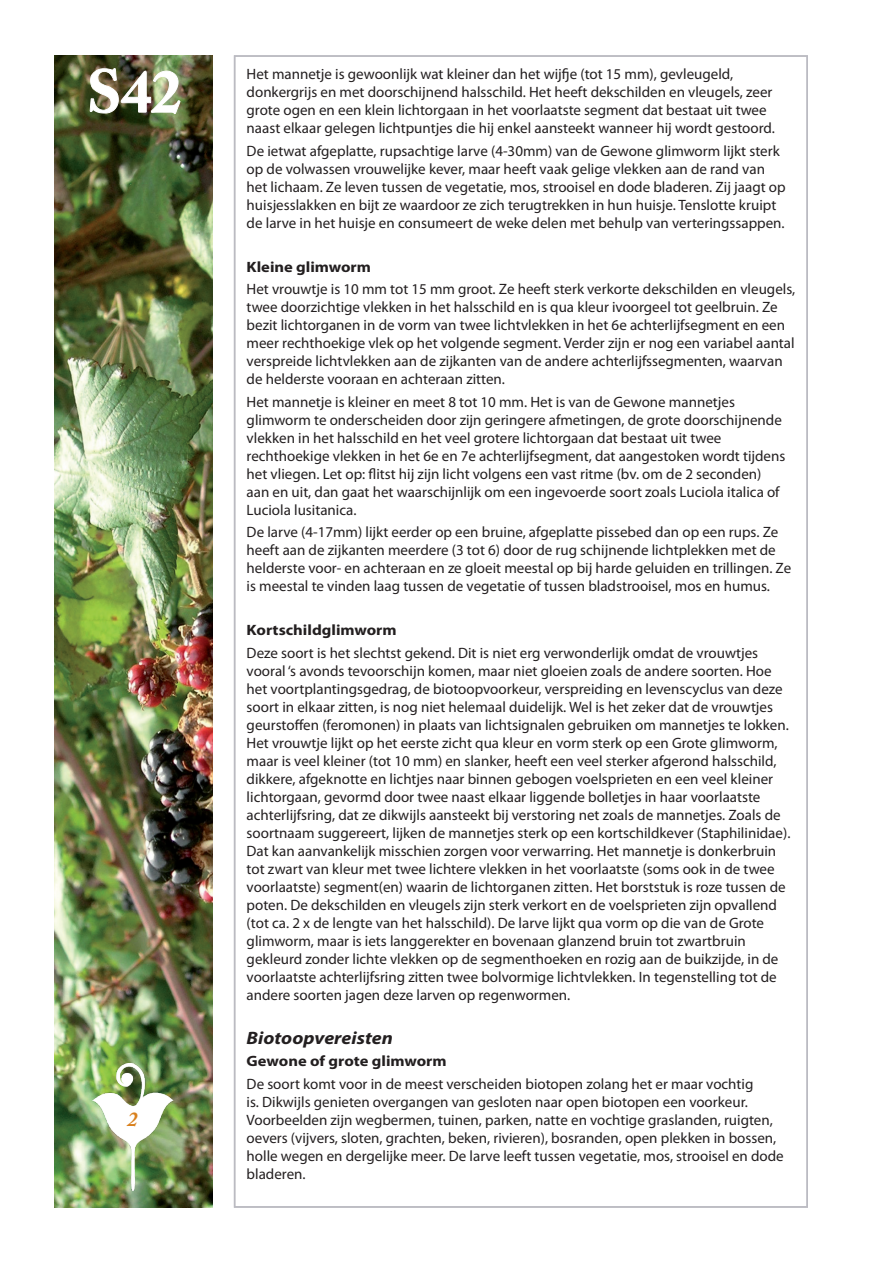
<style>
.page{position:relative;width:893px;height:1263px;background:#fff}
.page>*{position:absolute;margin:0;border:0;box-sizing:border-box;transform-origin:0 0}
.SOORT_C{font:700 60px "Adobe Caslon Pro";color:#fff}
.SOORT_B{font:italic 700 21px "Adobe Caslon Pro";color:#d9811e}
.soort2{font:italic 700 18px "Myriad Pro";color:#231f20;scale:1.1 1}
.soort_alinea{font:15px/18px "Myriad Pro";color:#231f20}
.soort3{font:700 15px "Myriad Pro";color:#231f20;scale:1.1 1}
</style>
<div class="page">
<img style="left:54px;top:55px;width:159px;height:1153px">
<img style="left:89px;top:68px;width:92px;height:46px">
<img style="left:93px;top:1063px;width:81px;height:128px">
<p class="SOORT_C" style="left:87px;top:56px;width:96px">S42</p>
<p class="soort_alinea" style="left:247px;top:65px;width:530px">Het mannetje is gewoonlijk wat kleiner dan het wijfje (tot 15 mm), gevleugeld, donkergrijs en met doorschijnend halsschild. Het heeft dekschilden en vleugels, zeer grote ogen en een klein lichtorgaan in het voorlaatste segment dat bestaat uit twee naast elkaar gelegen lichtpuntjes die hij enkel aansteekt wanneer hij wordt gestoord.</p>
<p class="soort_alinea" style="left:247px;top:141px;width:540px">De ietwat afgeplatte, rupsachtige larve (4-30mm) van de Gewone glimworm lijkt sterk op de volwassen vrouwelijke kever, maar heeft vaak gelige vlekken aan de rand van het lichaam. Ze leven tussen de vegetatie, mos, strooisel en dode bladeren. Zij jaagt op huisjesslakken en bijt ze waardoor ze zich terugtrekken in hun huisje. Tenslotte kruipt de larve in het huisje en consumeert de weke delen met behulp van verteringssappen.</p>
<p class="soort3" style="left:247px;top:257px;width:115px">Kleine glimworm</p>
<p class="soort_alinea" style="left:247px;top:280px;width:550px">Het vrouwtje is 10 mm tot 15 mm groot. Ze heeft sterk verkorte dekschilden en vleugels, twee doorzichtige vlekken in het halsschild en is qua kleur ivoorgeel tot geelbruin. Ze bezit lichtorganen in de vorm van twee lichtvlekken in het 6e achterlijfsegment en een meer rechthoekige vlek op het volgende segment. Verder zijn er nog een variabel aantal verspreide lichtvlekken aan de zijkanten van de andere achterlijfssegmenten, waarvan de helderste vooraan en achteraan zitten.</p>
<p class="soort_alinea" style="left:247px;top:392px;width:540px">Het mannetje is kleiner en meet 8 tot 10 mm. Het is van de Gewone mannetjes glimworm te onderscheiden door zijn geringere afmetingen, de grote doorschijnende vlekken in het halsschild en het veel grotere lichtorgaan dat bestaat uit twee rechthoekige vlekken in het 6e en 7e achterlijfsegment, dat aangestoken wordt tijdens het vliegen. Let op: flitst hij zijn licht volgens een vast ritme (bv. om de 2 seconden) aan en uit, dan gaat het waarschijnlijk om een ingevoerde soort zoals Luciola italica of Luciola lusitanica.</p>
<p class="soort_alinea" style="left:247px;top:523px;width:546px">De larve (4-17mm) lijkt eerder op een bruine, afgeplatte pissebed dan op een rups. Ze heeft aan de zijkanten meerdere (3 tot 6) door de rug schijnende lichtplekken met de helderste voor- en achteraan en ze gloeit meestal op bij harde geluiden en trillingen. Ze is meestal te vinden laag tussen de vegetatie of tussen bladstrooisel, mos en humus.</p>
<p class="soort3" style="left:247px;top:620px;width:138px">Kortschildglimworm</p>
<p class="soort_alinea" style="left:247px;top:643px;width:545px">Deze soort is het slechtst gekend. Dit is niet erg verwonderlijk omdat de vrouwtjes vooral ‘s avonds tevoorschijn komen, maar niet gloeien zoals de andere soorten. Hoe het voortplantingsgedrag, de biotoopvoorkeur, verspreiding en levenscyclus van deze soort in elkaar zitten, is nog niet helemaal duidelijk. Wel is het zeker dat de vrouwtjes geurstoffen (feromonen) in plaats van lichtsignalen gebruiken om mannetjes te lokken.<br>Het vrouwtje lijkt op het eerste zicht qua kleur en vorm sterk op een Grote glimworm, maar is veel kleiner (tot 10 mm) en slanker, heeft een veel sterker afgerond halsschild, dikkere, afgeknotte en lichtjes naar binnen gebogen voelsprieten en een veel kleiner lichtorgaan, gevormd door twee naast elkaar liggende bolletjes in haar voorlaatste achterlijfsring, dat ze dikwijls aansteekt bij verstoring net zoals de mannetjes. Zoals de soortnaam suggereert, lijken de mannetjes sterk op een kortschildkever (Staphilinidae).<br>Dat kan aanvankelijk misschien zorgen voor verwarring. Het mannetje is donkerbruin tot zwart van kleur met twee lichtere vlekken in het voorlaatste (soms ook in de twee voorlaatste) segment(en) waarin de lichtorganen zitten. Het borststuk is roze tussen de poten. De dekschilden en vleugels zijn sterk verkort en de voelsprieten zijn opvallend (tot ca. 2 x de lengte van het halsschild). De larve lijkt qua vorm op die van de Grote glimworm, maar is iets langgerekter en bovenaan glanzend bruin tot zwartbruin gekleurd zonder lichte vlekken op de segmenthoeken en rozig aan de buikzijde, in de voorlaatste achterlijfsring zitten twee bolvormige lichtvlekken. In tegenstelling tot de andere soorten jagen deze larven op regenwormen.</p>
<p class="soort2" style="left:247px;top:1026px;width:134px">Biotoopvereisten</p>
<p class="soort3" style="left:247px;top:1051px;width:183px">Gewone of grote glimworm</p>
<p class="soort_alinea" style="left:247px;top:1074px;width:539px">De soort komt voor in de meest verscheiden biotopen zolang het er maar vochtig<br>is. Dikwijls genieten overgangen van gesloten naar open biotopen een voorkeur.<br>Voorbeelden zijn wegbermen, tuinen, parken, natte en vochtige graslanden, ruigten, oevers (vijvers, sloten, grachten, beken, rivieren), bosranden, open plekken in bossen, holle wegen en dergelijke meer. De larve leeft tussen vegetatie, mos, strooisel en dode bladeren.</p>
<p class="SOORT_B" style="left:127px;top:1107px;width:12px">2</p>
</div>
